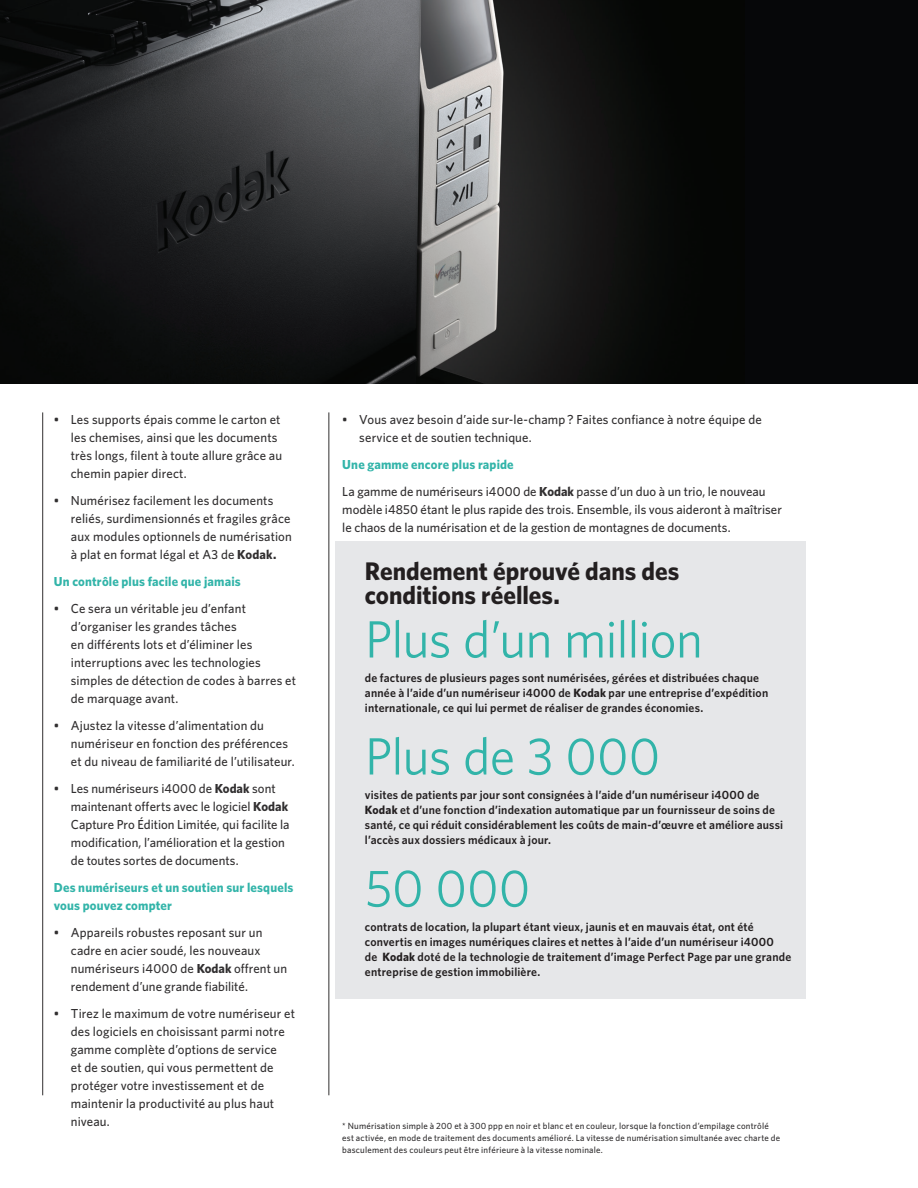
<style>
.page{position:relative;width:918px;height:1188px;background:#fff}
.page>*{position:absolute;margin:0;border:0;box-sizing:border-box;transform-origin:0 0}
.Emphasis_figure{font:52.5px "Whitney";letter-spacing:-.015em;color:#32b4a9}
.Body_copy_headline{font:700 25.5px/24px "Whitney";color:#231f20}
.Body_copy_4mm_inde{font:500 13.05px/18px "Whitney";letter-spacing:.01em;color:#312f30}
.Body_copy_headline-2{font:500 13.05px/18px "Whitney";letter-spacing:.01em;color:#312f30}
.Body_copy_headline-3{font:700 13.05px/18px "Whitney";letter-spacing:.015em;color:#32b4a9}
.Small_Body_copy{font:600 12px/15px "Whitney";letter-spacing:.015em;color:#231f20}
.Body_copy_4mm_inde-2{font:500 9px/12px "Whitney";letter-spacing:.025em;color:#312f30}
.s1{font-weight:700}
</style>
<div class="page">
<div style="left:0;top:0;width:918px;height:383px;background:#060709"></div>
<img style="left:0;top:0;width:621px;height:383px">
<hr style="left:42px;top:412px;width:1px;height:683px;background:#312f30">
<hr style="left:329px;top:412px;width:1px;height:683px;background:#312f30">
<div style="left:335px;top:541px;width:471px;height:458px;background:#e6e7e9"></div>
<p class="Body_copy_headline-2" style="left:71px;top:410px;width:213px;text-indent:-17px">• Les supports épais comme le carton et les chemises, ainsi que les documents très longs, filent à toute allure grâce au chemin papier direct.</p>
<p class="Body_copy_headline-2" style="left:71px;top:491px;width:223px;text-indent:-17px">• Numérisez facilement les documents reliés, surdimensionnés et fragiles grâce aux modules optionnels de numérisation à plat en format légal et A3 de <span class="s1">Kodak.</span></p>
<p class="Body_copy_headline-3" style="left:54px;top:572px;width:188px">Un contrôle plus facile que jamais</p>
<p class="Body_copy_4mm_inde" style="left:71px;top:599px;width:227px;text-indent:-17px">• Ce sera un véritable jeu d’enfant d’organiser les grandes tâches<br>en différents lots et d’éliminer les interruptions avec les technologies simples de détection de codes à barres et de marquage avant.</p>
<p class="Body_copy_4mm_inde" style="left:71px;top:716px;width:225px;text-indent:-17px">• Ajustez la vitesse d’alimentation du numériseur en fonction des préférences et du niveau de familiarité de l’utilisateur.</p>
<p class="Body_copy_4mm_inde" style="left:71px;top:779px;width:220px;text-indent:-17px">• Les numériseurs i4000 de <span class="s1">Kodak</span> sont maintenant offerts avec le logiciel <span class="s1">Kodak </span>Capture Pro Édition Limitée, qui facilite la modification, l’amélioration et la gestion de toutes sortes de documents.</p>
<p class="Body_copy_headline-3" style="left:54px;top:878px;width:241px">Des numériseurs et un soutien sur lesquels vous pouvez compter</p>
<p class="Body_copy_4mm_inde" style="left:71px;top:923px;width:218px;text-indent:-17px">• Appareils robustes reposant sur un cadre en acier soudé, les nouveaux numériseurs i4000 de <span class="s1">Kodak</span> offrent un rendement d’une grande fiabilité.</p>
<p class="Body_copy_4mm_inde" style="left:71px;top:1004px;width:226px;text-indent:-17px">• Tirez le maximum de votre numériseur et des logiciels en choisissant parmi notre gamme complète d’options de service<br>et de soutien, qui vous permettent de protéger votre investissement et de maintenir la productivité au plus haut niveau.</p>
<p class="Body_copy_4mm_inde" style="left:359px;top:410px;width:404px;text-indent:-17px">• Vous avez besoin d’aide sur-le-champ ? Faites confiance à notre équipe de service et de soutien technique.</p>
<p class="Body_copy_headline-3" style="left:342px;top:455px;width:173px">Une gamme encore plus rapide</p>
<p class="Body_copy_4mm_inde" style="left:342px;top:482px;width:441px">La gamme de numériseurs i4000 de <span class="s1">Kodak</span> passe d’un duo à un trio, le nouveau modèle i4850 étant le plus rapide des trois. Ensemble, ils vous aideront à maîtriser le chaos de la numérisation et de la gestion de montagnes de documents.</p>
<p class="Body_copy_headline" style="left:365px;top:558px;width:316px">Rendement éprouvé dans des conditions réelles.</p>
<p class="Emphasis_figure" style="left:365px;top:604px;width:339px">Plus d’un million</p>
<p class="Small_Body_copy" style="left:365px;top:670px;width:405px">de factures de plusieurs pages sont numérisées, gérées et distribuées chaque année à l’aide d’un numériseur i4000 de <span class="s1">Kodak</span> par une entreprise d’expédition internationale, ce qui lui permet de réaliser de grandes économies.</p>
<p class="Emphasis_figure" style="left:365px;top:721px;width:297px">Plus de 3 000</p>
<p class="Small_Body_copy" style="left:365px;top:787px;width:420px">visites de patients par jour sont consignées à l’aide d’un numériseur i4000 de <span class="s1">Kodak</span> et d’une fonction d’indexation automatique par un fournisseur de soins de santé, ce qui réduit considérablement les coûts de main-d’œuvre et améliore aussi l’accès aux dossiers médicaux à jour.</p>
<p class="Emphasis_figure" style="left:365px;top:853px;width:167px">50 000</p>
<p class="Small_Body_copy" style="left:365px;top:919px;width:428px">contrats de location, la plupart étant vieux, jaunis et en mauvais état, ont été convertis en images numériques claires et nettes à l’aide d’un numériseur i4000<br>de <span class="s1">Kodak</span> doté de la technologie de traitement d’image Perfect Page par une grande entreprise de gestion immobilière.</p>
<p class="Body_copy_4mm_inde-2" style="left:342px;top:1119px;width:439px">* Numérisation simple à 200 et à 300 ppp en noir et blanc et en couleur, lorsque la fonction d’empilage contrôlé est activée, en mode de traitement des documents amélioré. La vitesse de numérisation simultanée avec charte de basculement des couleurs peut être inférieure à la vitesse nominale.</p>
</div>
